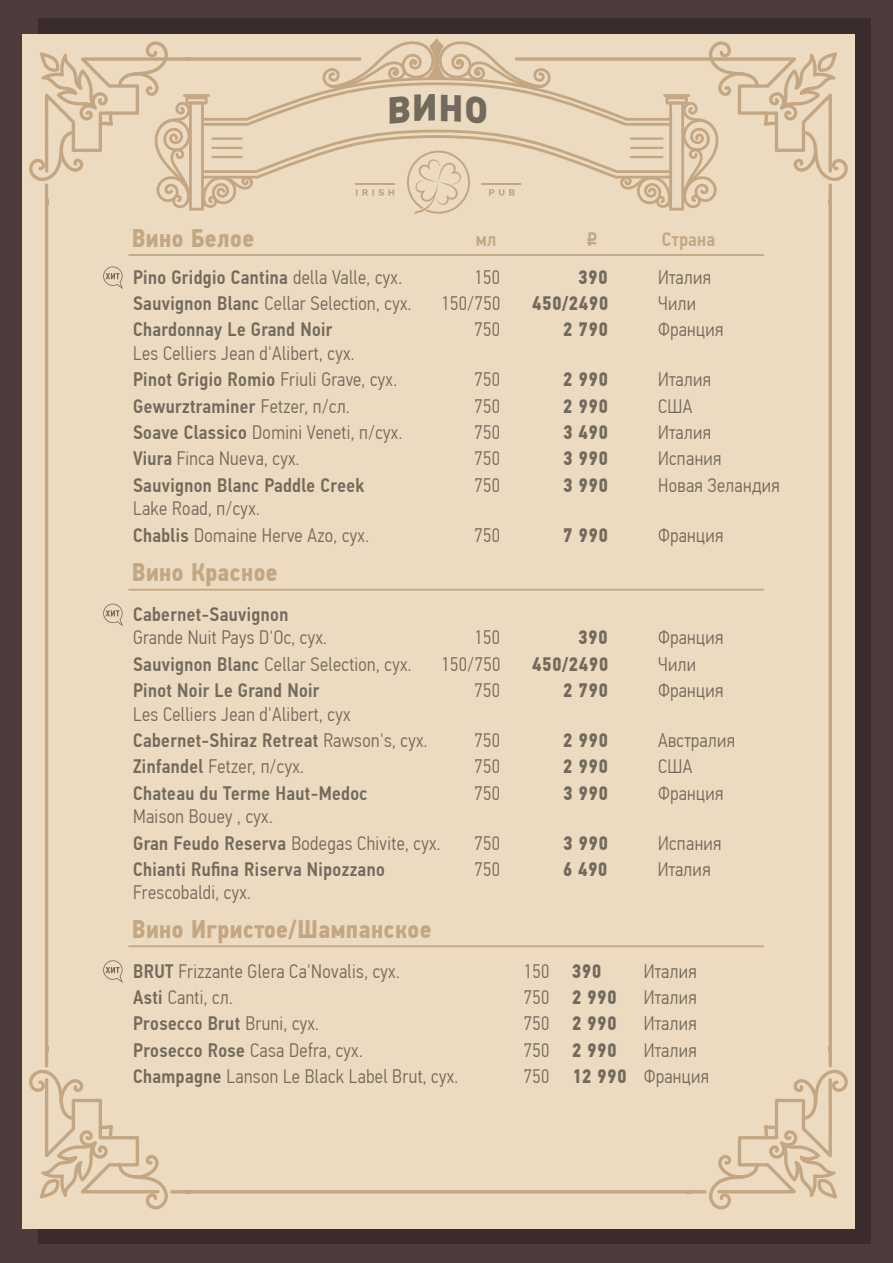
<style>
.page{position:relative;width:893px;height:1263px;background:#4e3c3d}
.page>*{position:absolute;margin:0;border:0;box-sizing:border-box;transform-origin:0 0}
.t1{font:700 25.5px "PF Din Text Cond Pro";letter-spacing:.02em;color:#c4a782}
.t2{font:300 19.5px/26.4px "PF Din Text Cond Pro";letter-spacing:.02em;color:#726a5c}
.t3{font:500 19.5px "PF Din Text Cond Pro";letter-spacing:.02em;color:#726a5c}
.t4{font:700 19.5px "PF Din Text Cond Pro";letter-spacing:.02em;color:#726a5c}
.t5{font:500 19.5px "PF Din Text Cond Pro";letter-spacing:.02em;color:#c4a782}
.t6{font:19.5px "ALS Rubl";color:#c4a782;scale:.76 1}
.s1{font-weight:300}
.s2{font-weight:500}
.s3{font-weight:700}
</style>
<div class="page">
<div style="left:38px;top:18px;width:833px;height:1226px;background:#3a2b2e"></div>
<div style="left:22px;top:35px;width:833px;height:1193px;background:#ecdac1"></div>
<hr style="left:45px;top:183px;width:3px;height:884px;background:#c4a782;border-radius:2px">
<hr style="left:829px;top:183px;width:3px;height:884px;background:#c4a782;border-radius:2px">
<hr style="left:170px;top:1190px;width:537px;height:3px;background:#c4a782;border-radius:2px">
<svg style="left:29px;top:1069px;width:139px;height:140px"></svg>
<svg style="left:709px;top:1070px;width:139px;height:139px"></svg>
<svg style="left:128px;top:254px;width:637px;height:2px"></svg>
<svg style="left:128px;top:589px;width:637px;height:2px"></svg>
<svg style="left:128px;top:945px;width:637px;height:2px"></svg>
<svg style="left:103px;top:266px;width:20px;height:23px"></svg>
<svg style="left:103px;top:604px;width:20px;height:22px"></svg>
<svg style="left:103px;top:960px;width:20px;height:23px"></svg>
<svg style="left:29px;top:39px;width:819px;height:176px"></svg>
<h1 class="t1" style="left:132px;top:223px;width:124px">Вино Белое</h1>
<p class="t5" style="left:476px;top:228px;width:22px">мл</p>
<p class="t6" style="left:587px;top:228px;width:16px">c</p>
<p class="t5" style="left:662px;top:228px;width:55px">Страна</p>
<p class="t3" style="left:133px;top:265px;width:270px">Pino Gridgio Cantina <span class="s1">della Valle, сух.</span></p>
<p class="t2" style="left:474px;top:264px;width:27px">150</p>
<p class="t4" style="left:578px;top:265px;width:31px">390</p>
<p class="t2" style="left:658px;top:264px;width:54px">Италия</p>
<p class="t2" style="left:133px;top:290px;width:280px"><span class="s2">Sauvignon Blanc</span> Cellar Selection, сух.</p>
<p class="t2" style="left:442px;top:290px;width:60px">150/750</p>
<p class="t4" style="left:532px;top:291px;width:78px">450/2490</p>
<p class="t2" style="left:658px;top:290px;width:40px">Чили</p>
<p class="t3" style="left:133px;top:318px;width:201px">Chardonnay Le Grand Noir</p>
<p class="t2" style="left:474px;top:317px;width:27px">750</p>
<p class="t4" style="left:563px;top:318px;width:46px">2 790</p>
<p class="t2" style="left:658px;top:317px;width:67px">Франция</p>
<p class="t2" style="left:133px;top:340px;width:265px">Les Celliers Jean d'Alibert, сух.<br><span class="s2">Pinot Grigio Romio</span> Friuli Grave, сух.</p>
<p class="t2" style="left:474px;top:366px;width:27px">750</p>
<p class="t4" style="left:563px;top:368px;width:46px">2 990</p>
<p class="t2" style="left:658px;top:366px;width:54px">Италия</p>
<p class="t3" style="left:133px;top:394px;width:218px">Gewurztraminer <span class="s1">Fetzer, п/сл.</span></p>
<p class="t2" style="left:474px;top:393px;width:27px">750</p>
<p class="t4" style="left:563px;top:394px;width:46px">2 990</p>
<p class="t2" style="left:658px;top:393px;width:36px">США</p>
<p class="t2" style="left:133px;top:419px;width:271px"><span class="s2">Soave Classico</span> Domini Veneti, п/сух.</p>
<p class="t2" style="left:474px;top:419px;width:27px">750</p>
<p class="t4" style="left:563px;top:420px;width:46px">3 490</p>
<p class="t2" style="left:658px;top:419px;width:54px">Италия</p>
<p class="t2" style="left:133px;top:446px;width:168px"><span class="s2">Viura</span> Finca Nueva, сух.</p>
<p class="t2" style="left:474px;top:446px;width:27px">750</p>
<p class="t4" style="left:563px;top:447px;width:46px">3 990</p>
<p class="t2" style="left:658px;top:446px;width:65px">Испания</p>
<p class="t3" style="left:133px;top:473px;width:233px">Sauvignon Blanc Paddle Creek</p>
<p class="t2" style="left:474px;top:472px;width:27px">750</p>
<p class="t4" style="left:563px;top:473px;width:46px">3 990</p>
<p class="t2" style="left:658px;top:472px;width:123px">Новая Зеландия</p>
<p class="t2" style="left:133px;top:495px;width:237px">Lake Road, п/сух.<br><span class="s2">Chablis</span> Domaine Herve Azo, сух.</p>
<p class="t2" style="left:474px;top:522px;width:27px">750</p>
<p class="t4" style="left:563px;top:523px;width:46px">7 990</p>
<p class="t2" style="left:658px;top:522px;width:67px">Франция</p>
<h1 class="t1" style="left:132px;top:557px;width:148px">Вино Красное</h1>
<p class="t3" style="left:133px;top:602px;width:157px">Cabernet-Sauvignon</p>
<p class="t2" style="left:133px;top:624px;width:195px">Grande Nuit Pays D'Oc, сух.</p>
<p class="t2" style="left:474px;top:624px;width:27px">150</p>
<p class="t4" style="left:578px;top:626px;width:31px">390</p>
<p class="t2" style="left:658px;top:624px;width:67px">Франция</p>
<p class="t2" style="left:133px;top:651px;width:280px"><span class="s2">Sauvignon Blanc</span> Cellar Selection, сух.</p>
<p class="t2" style="left:442px;top:651px;width:60px">150/750</p>
<p class="t4" style="left:532px;top:652px;width:78px">450/2490</p>
<p class="t2" style="left:658px;top:651px;width:40px">Чили</p>
<p class="t3" style="left:133px;top:679px;width:188px">Pinot Noir Le Grand Noir</p>
<p class="t2" style="left:474px;top:677px;width:27px">750</p>
<p class="t4" style="left:563px;top:679px;width:46px">2 790</p>
<p class="t2" style="left:658px;top:677px;width:67px">Франция</p>
<p class="t2" style="left:133px;top:701px;width:296px">Les Celliers Jean d'Alibert, сух<br><span class="s2">Cabernet-Shiraz Retreat</span> Rawson's, сух.</p>
<p class="t2" style="left:474px;top:727px;width:27px">750</p>
<p class="t4" style="left:563px;top:728px;width:46px">2 990</p>
<p class="t2" style="left:658px;top:727px;width:79px">Австралия</p>
<p class="t2" style="left:133px;top:754px;width:172px"><span class="s2">Zinfandel</span> Fetzer, п/сух.</p>
<p class="t2" style="left:474px;top:754px;width:27px">750</p>
<p class="t4" style="left:563px;top:755px;width:46px">2 990</p>
<p class="t2" style="left:658px;top:754px;width:36px">США</p>
<p class="t3" style="left:133px;top:781px;width:236px">Chateau du Terme Haut-Medoc</p>
<p class="t2" style="left:474px;top:780px;width:27px">750</p>
<p class="t4" style="left:563px;top:781px;width:46px">3 990</p>
<p class="t2" style="left:658px;top:780px;width:67px">Франция</p>
<p class="t2" style="left:133px;top:803px;width:309px">Maison Bouey , сух.<br><span class="s2">Gran Feudo Reserva</span> Bodegas Chivite, сух.</p>
<p class="t2" style="left:474px;top:830px;width:27px">750</p>
<p class="t4" style="left:563px;top:831px;width:46px">3 990</p>
<p class="t2" style="left:658px;top:830px;width:65px">Испания</p>
<p class="t3" style="left:133px;top:858px;width:253px">Chianti Rufina Riserva Nipozzano</p>
<p class="t2" style="left:474px;top:856px;width:27px">750</p>
<p class="t4" style="left:563px;top:857px;width:46px">6 490</p>
<p class="t2" style="left:658px;top:856px;width:54px">Италия</p>
<p class="t2" style="left:133px;top:880px;width:119px">Frescobaldi, сух.</p>
<h1 class="t1" style="left:132px;top:914px;width:301px">Вино Игристое/Шампанское</h1>
<p class="t2" style="left:133px;top:958px;width:268px"><span class="s2">BRUT</span> Frizzante Glera Ca'Novalis, сух.</p>
<p class="t2" style="left:524px;top:958px;width:79px">150 <span class="s3">390</span></p>
<p class="t2" style="left:644px;top:958px;width:54px">Италия</p>
<p class="t2" style="left:133px;top:984px;width:101px"><span class="s2">Asti</span> Canti, сл.</p>
<p class="t4" style="left:524px;top:985px;width:94px"><span class="s1">750</span> 2 990</p>
<p class="t2" style="left:644px;top:984px;width:54px">Италия</p>
<p class="t3" style="left:133px;top:1012px;width:187px">Prosecco Brut <span class="s1">Bruni, сух.</span></p>
<p class="t4" style="left:524px;top:1012px;width:94px"><span class="s1">750</span> 2 990</p>
<p class="t2" style="left:644px;top:1010px;width:54px">Италия</p>
<p class="t2" style="left:133px;top:1037px;width:231px"><span class="s2">Prosecco Rose</span> Casa Defra, сух.</p>
<p class="t4" style="left:524px;top:1038px;width:94px"><span class="s1">750</span> 2 990</p>
<p class="t2" style="left:644px;top:1037px;width:54px">Италия</p>
<p class="t2" style="left:133px;top:1063px;width:326px"><span class="s2">Champagne</span> Lanson Le Black Label Brut, сух.</p>
<p class="t2" style="left:524px;top:1063px;width:187px">750 <span class="s3">12 990</span> Франция</p>
</div>
